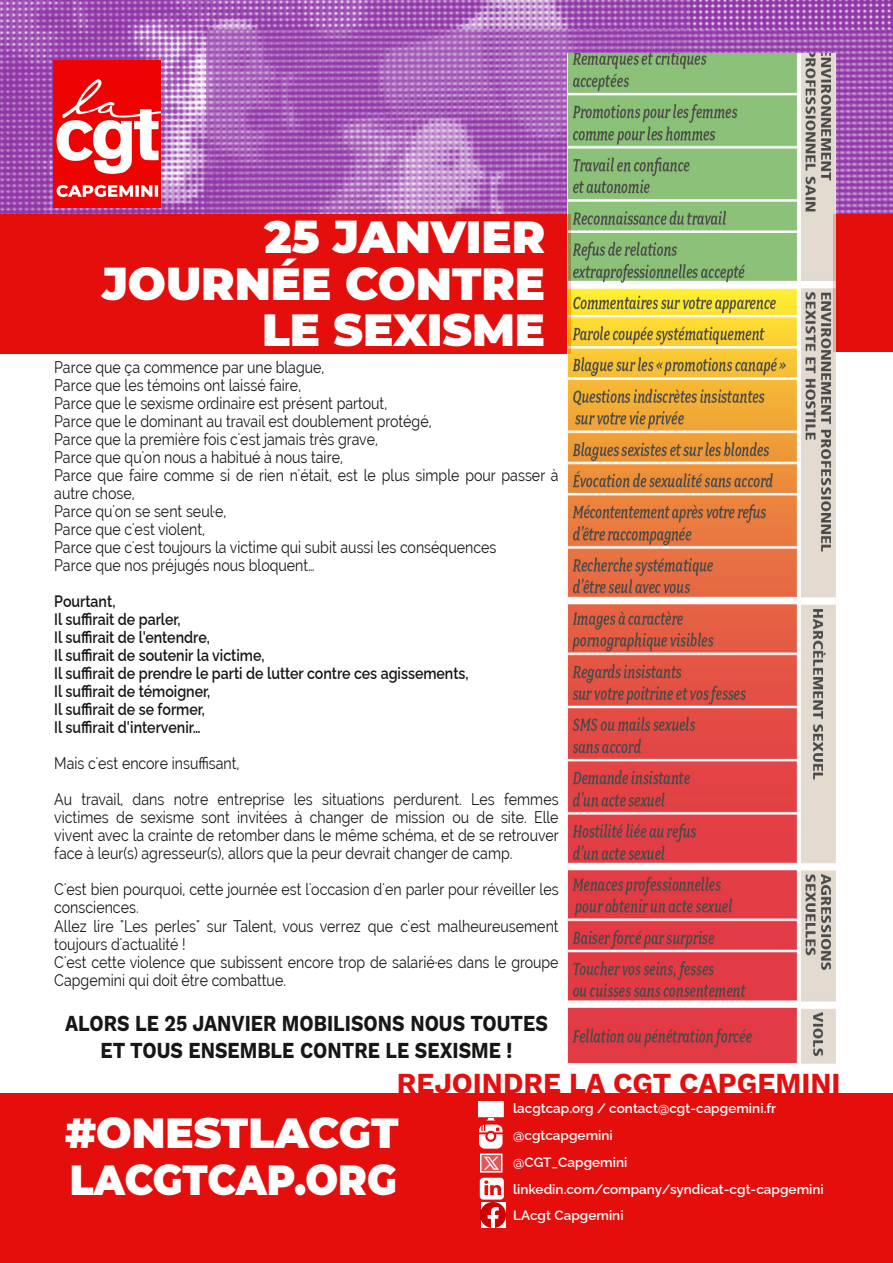
<style>
.page{position:relative;width:893px;height:1263px;background:#fff}
.page>*{position:absolute;margin:0;border:0;box-sizing:border-box;transform-origin:0 0}
.t1{font:900 45px/46.5px "Montserrat";color:#fff;text-align:right}
.t2{font:900 42px "Montserrat";color:#fff;scale:.92 1}
.t3{font:900 42px "Montserrat";color:#fff}
.t4{font:700 28.5px "Work Sans";color:#e40e0d}
.t5{font:700 22.5px/27px "Work Sans";color:#181715;text-align:center;scale:.86 1}
.t6{font:16.5px/18px "Raleway";letter-spacing:.005em;color:#181715;scale:.86 1}
.t7{font:600 16.5px/18px "Raleway";color:#181715;scale:.86 1}
.t8{font:600 13.5px/27px "Raleway";color:#fff}
</style>
<div class="page">
<div style="left:0;top:1093px;width:893px;height:170px;background:#e40e0d"></div>
<svg style="left:480px;top:1178px;width:24px;height:21px"></svg>
<div style="left:478px;top:1101px;width:26px;height:16px;background:#fff"></div>
<svg style="left:479px;top:1118px;width:24px;height:31px"></svg>
<img style="left:483px;top:1156px;width:16px;height:13px">
<div style="left:480px;top:1153px;width:22px;height:19px;border:2px solid #fff"></div>
<img style="left:481px;top:1202px;width:25px;height:25px">
<div style="left:0;top:214px;width:570px;height:140px;background:#e40e0d"></div>
<div style="left:834px;top:214px;width:59px;height:137px;background:#e40e0d"></div>
<img style="left:0;top:0;width:893px;height:213px">
<img style="left:568px;top:53px;width:267px;height:1011px">
<img style="left:54px;top:61px;width:106px;height:147px">
<h1 class="t1" style="left:102px;top:214px;width:445px">25 JANVIER<br>JOURNÉE CONTRE<br>LE SEXISME</h1>
<p class="t6" style="left:54px;top:359px;width:588px">Parce que ça commence par une blague,<br>Parce que les témoins ont laissé faire,<br>Parce que le sexisme ordinaire est présent partout,<br>Parce que le dominant au travail est doublement protégé,<br>Parce que la première fois c'est jamais très grave,<br>Parce que qu'on nous a habitué à nous taire,<br>Parce que faire comme si de rien n'était, est le plus simple pour passer à autre chose,<br>Parce qu'on se sent seul·e,<br>Parce que c'est violent,<br>Parce que c'est toujours la victime qui subit aussi les conséquences<br>Parce que nos préjugés nous bloquent…</p>
<p class="t7" style="left:54px;top:593px;width:483px">Pourtant,<br>Il suffirait de parler,<br>Il suffirait de l'entendre,<br>Il suffirait de soutenir la victime,<br>Il suffirait de prendre le parti de lutter contre ces agissements,<br>Il suffirait de témoigner,<br>Il suffirait de se former,<br>Il suffirait d'intervenir…</p>
<p class="t6" style="left:54px;top:746px;width:588px;line-height:36px">Mais c'est encore insuffisant,<br>Au travail, dans notre entreprise les situations perdurent. Les femmes</p>
<p class="t6" style="left:54px;top:809px;width:588px;text-align:justify">victimes de sexisme sont invitées à changer de mission ou de site. Elle vivent avec la crainte de retomber dans le même schéma, et de se retrouver face à leur(s) agresseur(s), allors que la peur devrait changer de camp.</p>
<p class="t6" style="left:54px;top:881px;width:588px">C'est bien pourquoi, cette journée est l'occasion d'en parler pour réveiller les consciences.<br>Allez lire "Les perles" sur Talent, vous verrez que c'est malheureusement toujours d'actualité !<br>C'est cette violence que subissent encore trop de salarié·es dans le groupe Capgemini qui doit être combattue.</p>
<h3 class="t5" style="left:65px;top:1009px;width:563px">ALORS LE 25 JANVIER MOBILISONS NOUS TOUTES<br>ET TOUS ENSEMBLE CONTRE LE SEXISME !</h3>
<h3 class="t4" style="left:397px;top:1066px;width:445px">REJOINDRE LA CGT CAPGEMINI</h3>
<h2 class="t3" style="left:65px;top:1107px;width:335px">#ONESTLACGT</h2>
<h2 class="t2" style="left:70px;top:1154px;width:357px">LACGTCAP.ORG</h2>
<p class="t8" style="left:513px;top:1095px;width:312px">lacgtcap.org / contact@cgt-capgemini.fr @cgtcapgemini<br>@CGT_Capgemini linkedin.com/company/syndicat-cgt-capgemini</p>
<p class="t8" style="left:513px;top:1201px;width:112px">LAcgt Capgemini</p>
</div>
